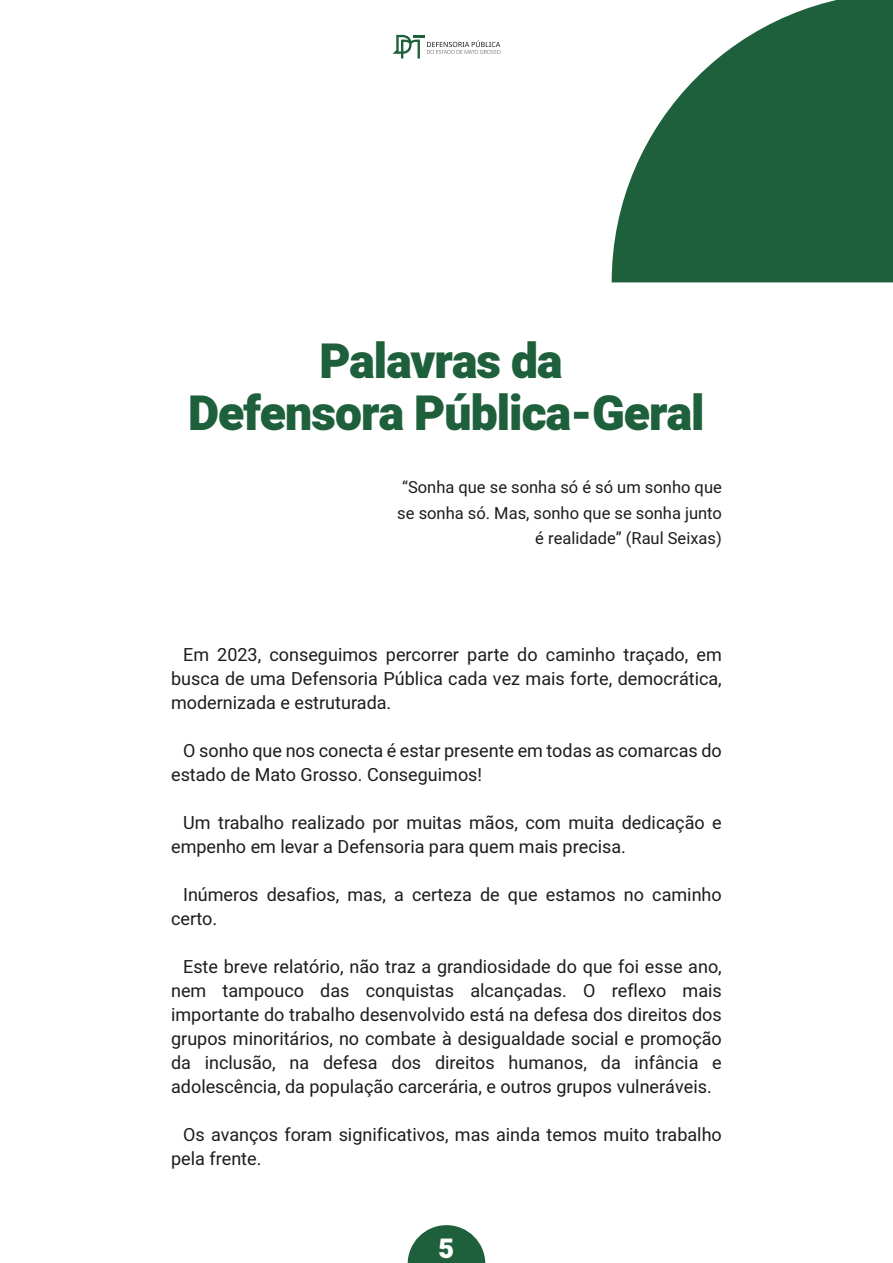
<style>
.page{position:relative;width:893px;height:1263px;background:#fff}
.page>*{position:absolute;margin:0;border:0;box-sizing:border-box;transform-origin:0 0}
.t1{font:900 48px/51.6px "Heebo";letter-spacing:-.02em;color:#1d603b;text-align:center}
.t2{font:900 27px "Heebo";color:#fff}
.t3{font:18px/24px "Heebo";color:#1d1d1b}
.t4{font:16.5px/25.8px "Heebo";color:#1d1d1b;text-align:right}
</style>
<div class="page">
<svg style="left:408px;top:1225px;width:77px;height:38px"></svg>
<svg style="left:612px;top:0;width:281px;height:282px;fill:#1d603b"></svg>
<svg style="left:393px;top:35px;width:107px;height:24px"></svg>
<h1 class="t1" style="left:188px;top:337px;width:518px">Palavras da<br>Defensora Pública-Geral</h1>
<p class="t4" style="left:397px;top:474px;width:326px">“Sonha que se sonha só é só um sonho que se sonha só. Mas, sonho que se sonha junto é realidade” (Raul Seixas)</p>
<p class="t3" style="left:171px;top:642px;width:552px;text-align:justify;text-indent:12px">Em 2023, conseguimos percorrer parte do caminho traçado, em busca de uma Defensoria Pública cada vez mais forte, democrática, modernizada e estruturada.</p>
<p class="t3" style="left:171px;top:738px;width:552px;text-indent:12px">O sonho que nos conecta é estar presente em todas as comarcas do estado de Mato Grosso. Conseguimos!</p>
<p class="t3" style="left:171px;top:810px;width:552px;text-indent:12px">Um trabalho realizado por muitas mãos, com muita dedicação e empenho em levar a Defensoria para quem mais precisa.</p>
<p class="t3" style="left:171px;top:882px;width:552px;text-indent:12px">Inúmeros desafios, mas, a certeza de que estamos no caminho certo.</p>
<p class="t3" style="left:171px;top:954px;width:552px;text-align:justify;text-indent:12px">Este breve relatório, não traz a grandiosidade do que foi esse ano, nem tampouco das conquistas alcançadas. O reflexo mais importante do trabalho desenvolvido está na defesa dos direitos dos grupos minoritários, no combate à desigualdade social e promoção da inclusão, na defesa dos direitos humanos, da infância e adolescência, da população carcerária, e outros grupos vulneráveis.</p>
<p class="t3" style="left:171px;top:1122px;width:552px;text-indent:12px">Os avanços foram significativos, mas ainda temos muito trabalho pela frente.</p>
<h2 class="t2" style="left:439px;top:1230px;width:17px">5</h2>
</div>
